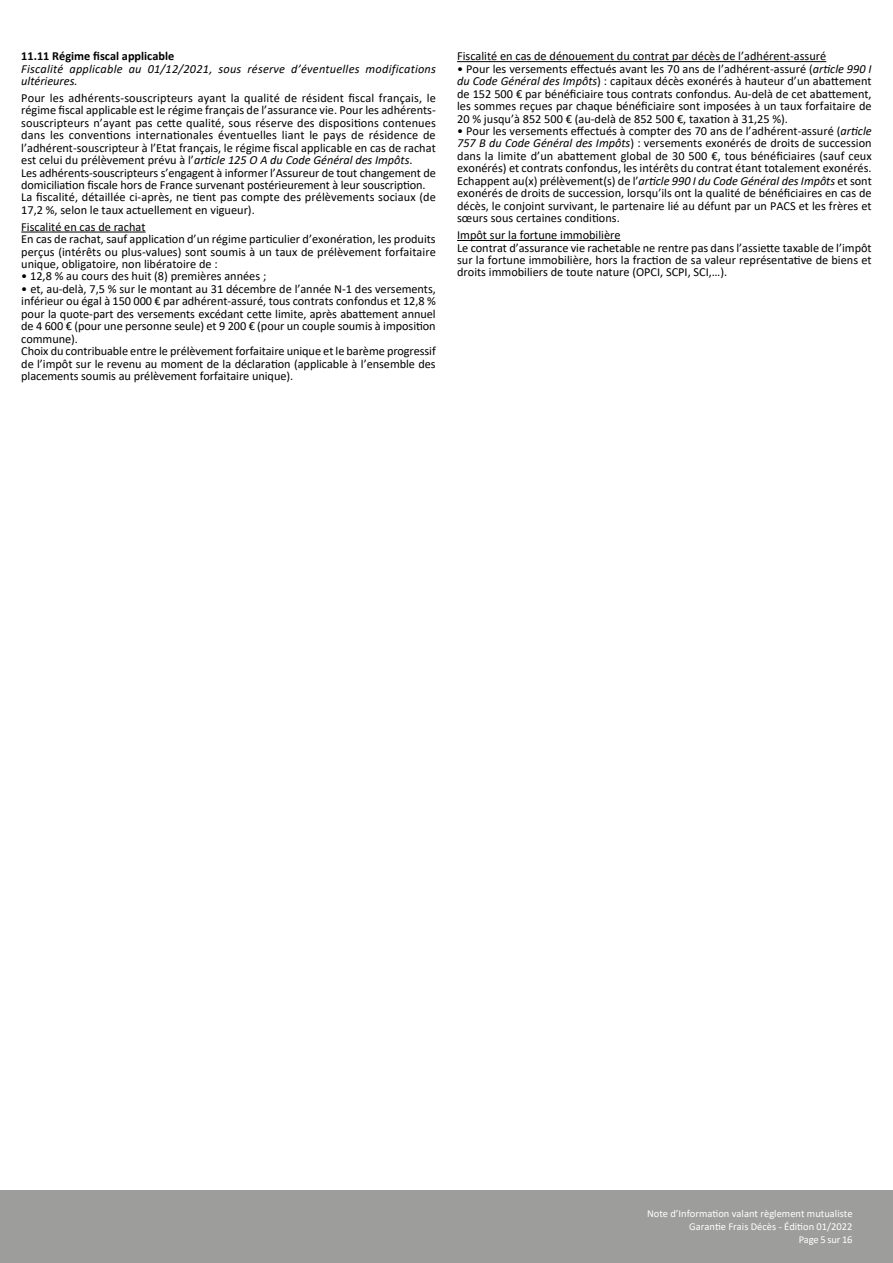
<style>
.page{position:relative;width:893px;height:1263px;background:#fff}
.page>*{position:absolute;margin:0;border:0;box-sizing:border-box;transform-origin:0 0}
.t1{font:12.3px/12.5px "Calibri";color:#000}
.t2{font:italic 12.3px/12.5px "Calibri";letter-spacing:.02em;color:#000}
.t3{font:700 12.3px "Calibri";color:#000}
.t4{font:10.5px/12.8px "Calibri";color:#fff;text-align:right}
.t5{font:10.5px "Calibri";letter-spacing:-.025em;color:#fff}
.s1{font-style:italic}
</style>
<div class="page">
<div style="left:0;top:1191px;width:893px;height:72px;background:#9d9d9c"></div>
<hr style="left:21px;top:232px;width:125px;height:1px;background:#000">
<hr style="left:457px;top:61px;width:369px;height:1px;background:#000">
<hr style="left:457px;top:240px;width:164px;height:1px;background:#000">
<p class="t3" style="left:21px;top:47px;width:155px">11.11 Régime fiscal applicable</p>
<p class="t2" style="left:21px;top:62px;width:416px">Fiscalité applicable au 01/12/2021, sous réserve d’éventuelles modifications ultérieures.</p>
<p class="t1" style="left:21px;top:91px;width:416px">Pour les adhérents-souscripteurs ayant la qualité de résident fiscal français, le régime fiscal applicable est le régime français de l’assurance vie. Pour les adhérents&shy;souscripteurs n’ayant pas cette qualité, sous réserve des dispositions contenues dans les conventions internationales éventuelles liant le pays de résidence de l’adhérent-souscripteur à l’Etat français, le régime fiscal applicable en cas de rachat est celui du prélèvement prévu à l’<span class="s1">article 125 O A du Code Général des Impôts</span>.<br>Les adhérents-souscripteurs s’engagent à informer l’Assureur de tout changement de domiciliation fiscale hors de France survenant postérieurement à leur souscription.<br>La fiscalité, détaillée ci-après, ne tient pas compte des prélèvements sociaux (de 17,2 %, selon le taux actuellement en vigueur).</p>
<p class="t1" style="left:21px;top:220px;width:416px">Fiscalité en cas de rachat<br>En cas de rachat, sauf application d’un régime particulier d’exonération, les produits perçus (intérêts ou plus-values) sont soumis à un taux de prélèvement forfaitaire unique, obligatoire, non libératoire de :</p>
<p class="t1" style="left:21px;top:270px;width:247px">• 12,8 % au cours des huit (8) premières années ;</p>
<p class="t1" style="left:21px;top:282px;width:416px">• et, au-delà, 7,5 % sur le montant au 31 décembre de l’année N-1 des versements, inférieur ou égal à 150 000 € par adhérent-assuré, tous contrats confondus et 12,8 % pour la quote-part des versements excédant cette limite, après abattement annuel de 4 600 € (pour une personne seule) et 9 200 € (pour un couple soumis à imposition commune).<br>Choix du contribuable entre le prélèvement forfaitaire unique et le barème progressif de l’impôt sur le revenu au moment de la déclaration (applicable à l’ensemble des placements soumis au prélèvement forfaitaire unique).</p>
<p class="t1" style="left:457px;top:50px;width:371px">Fiscalité en cas de dénouement du contrat par décès de l’adhérent-assuré</p>
<p class="t1" style="left:457px;top:62px;width:416px;text-align:justify">• Pour les versements effectués avant les 70 ans de l’adhérent-assuré (<span class="s1">article 990 I du Code Général des Impôts</span>) : capitaux décès exonérés à hauteur d’un abattement de 152 500 € par bénéficiaire tous contrats confondus. Au-delà de cet abattement, les sommes reçues par chaque bénéficiaire sont imposées à un taux forfaitaire de 20 % jusqu’à 852 500 € (au-delà de 852 500 €, taxation à 31,25 %).</p>
<p class="t1" style="left:457px;top:124px;width:416px;text-align:justify">• Pour les versements effectués à compter des 70 ans de l’adhérent-assuré (<span class="s1">article 757 B du Code Général des Impôts</span>) : versements exonérés de droits de succession dans la limite d’un abattement global de 30 500 €, tous bénéficiaires (sauf ceux exonérés) et contrats confondus, les intérêts du contrat étant totalement exonérés.<br>Echappent au(x) prélèvement(s) de l’<span class="s1">article 990 I du Code Général des Impôts</span> et sont exonérés de droits de succession, lorsqu’ils ont la qualité de bénéficiaires en cas de décès, le conjoint survivant, le partenaire lié au défunt par un PACS et les frères et sœurs sous certaines conditions.</p>
<p class="t1" style="left:457px;top:228px;width:416px">Impôt sur la fortune immobilière<br>Le contrat d’assurance vie rachetable ne rentre pas dans l’assiette taxable de l’impôt sur la fortune immobilière, hors la fraction de sa valeur représentative de biens et droits immobiliers de toute nature (OPCI, SCPI, SCI,…).</p>
<p class="t4" style="left:647px;top:1207px;width:207px">Note d’Information valant règlement mutualiste<br>Garantie Frais Décès - Édition 01/2022</p>
<p class="t5" style="left:799px;top:1232px;width:55px">Page 5 sur 16</p>
</div>
